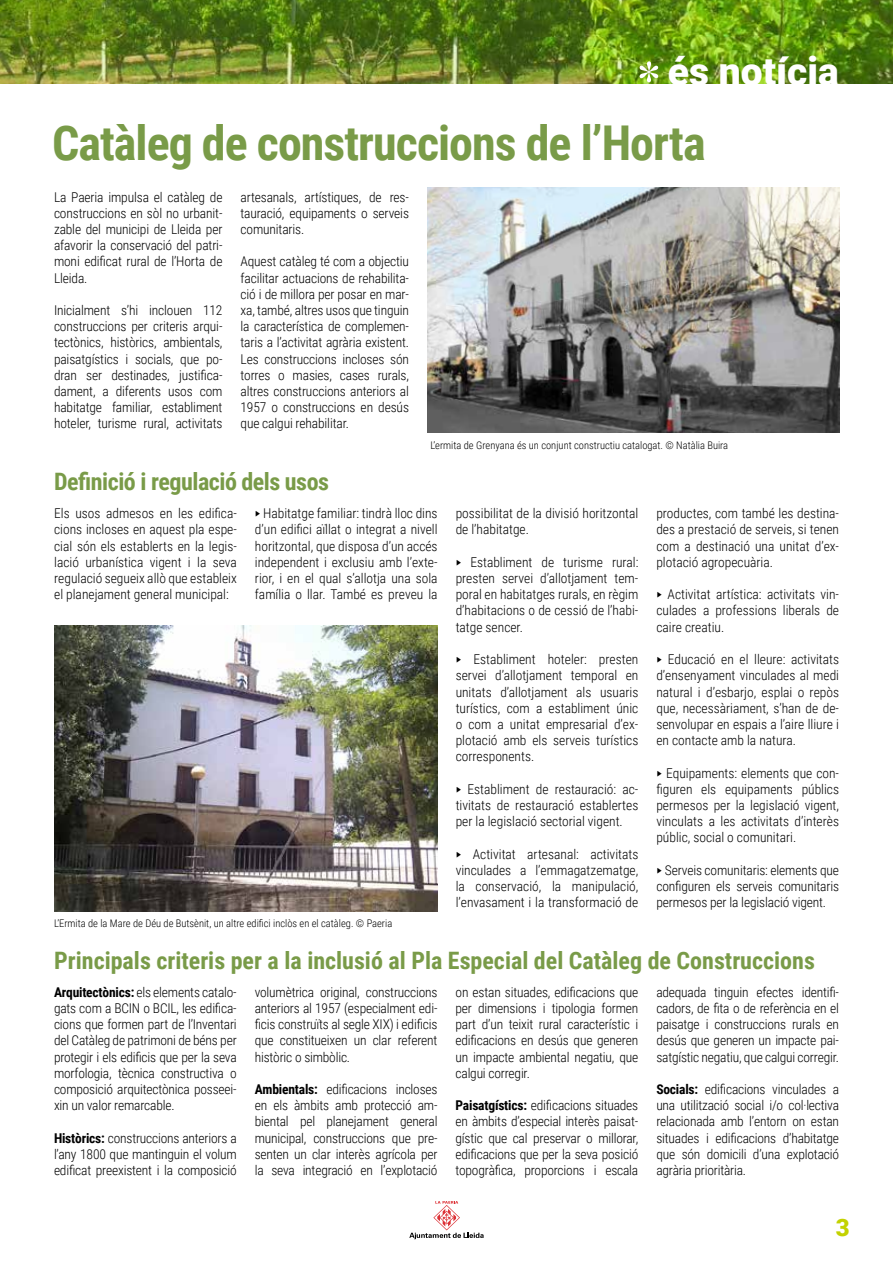
<style>
.page{position:relative;width:893px;height:1263px;background:#fff}
.page>*{position:absolute;margin:0;border:0;box-sizing:border-box;transform-origin:0 0}
.t1{font:700 48px "Roboto Condensed";letter-spacing:-.02em;color:#799b48}
.t2{font:900 39px "Roboto";color:#fff}
.t3{font:700 24px "Roboto Condensed";color:#799b48}
.t4{font:700 24px "Roboto Condensed";letter-spacing:-.02em;color:#799b48}
.t5{font:900 24px "Roboto";color:#c3d200}
.t6{font:300 13.5px/16.2px "Roboto Condensed";letter-spacing:-.01em;color:#000;text-align:justify}
.t7{font:300 10.5px "Roboto Condensed";color:#000}
.s1{font-weight:700}
</style>
<div class="page">
<img style="left:1px;top:0;width:892px;height:83px">
<hr style="left:0;top:0;width:1px;height:83px;background:#95d600">
<svg style="left:640px;top:61px;width:18px;height:21px"></svg>
<svg style="left:409px;top:1201px;width:75px;height:38px"></svg>
<img style="left:427px;top:187px;width:412px;height:246px">
<img style="left:54px;top:625px;width:383px;height:286px">
<h2 class="t2" style="left:668px;top:43px;width:172px">és notícia</h2>
<h1 class="t1" style="left:52px;top:109px;width:655px">Catàleg de construccions de l’Horta</h1>
<p class="t6" style="left:54px;top:188px;width:170px">La Paeria impulsa el catàleg de construccions en sòl no urbanit&shy;zable del municipi de Lleida per afavorir la conservació del patri&shy;moni edificat rural de l’Horta de Lleida.</p>
<p class="t6" style="left:54px;top:302px;width:170px">Inicialment s’hi inclouen 112 construccions per criteris arqui&shy;tectònics, històrics, ambientals, paisatgístics i socials, que po&shy;dran ser destinades, justifica&shy;dament, a diferents usos com habitatge familiar, establiment hoteler, turisme rural, activitats</p>
<p class="t6" style="left:241px;top:188px;width:170px">artesanals, artístiques, de res&shy;tauració, equipaments o serveis comunitaris.</p>
<p class="t6" style="left:241px;top:253px;width:170px">Aquest catàleg té com a objectiu facilitar actuacions de rehabilita&shy;ció i de millora per posar en mar&shy;xa, també, altres usos que tinguin la característica de complemen&shy;taris a l’activitat agrària existent.<br>Les construccions incloses són torres o masies, cases rurals, altres construccions anteriors al 1957 o construccions en desús que calgui rehabilitar.</p>
<h3 class="t4" style="left:54px;top:465px;width:276px">Definició i regulació dels usos</h3>
<p class="t7" style="left:430px;top:438px;width:299px">L’ermita de Grenyana és un conjunt constructiu catalogat. © Natàlia Buira</p>
<p class="t6" style="left:54px;top:505px;width:184px">Els usos admesos en les edifica&shy;cions incloses en aquest pla espe&shy;cial són els establerts en la legis&shy;lació urbanística vigent i la seva regulació segueix allò que estableix el planejament general municipal:</p>
<p class="t6" style="left:255px;top:505px;width:184px">‣ Habitatge familiar: tindrà lloc dins d’un edifici aïllat o integrat a nivell horitzontal, que disposa d’un accés independent i exclusiu amb l’exte&shy;rior, i en el qual s’allotja una sola família o llar. També es preveu la</p>
<p class="t6" style="left:456px;top:505px;width:184px">possibilitat de la divisió horitzontal de l’habitatge.</p>
<p class="t6" style="left:456px;top:553px;width:184px">‣ Establiment de turisme rural: presten servei d’allotjament tem&shy;poral en habitatges rurals, en règim d’habitacions o de cessió de l’habi&shy;tatge sencer.</p>
<p class="t6" style="left:456px;top:651px;width:184px">‣ Establiment hoteler: presten servei d’allotjament temporal en unitats d’allotjament als usuaris turístics, com a establiment únic o com a unitat empresarial d’ex&shy;plotació amb els serveis turístics corresponents.</p>
<p class="t6" style="left:456px;top:780px;width:184px">‣ Establiment de restauració: ac&shy;tivitats de restauració establertes per la legislació sectorial vigent.</p>
<p class="t6" style="left:456px;top:845px;width:184px">‣ Activitat artesanal: activitats vinculades a l’emmagatzematge, la conservació, la manipulació, l’envasament i la transformació de</p>
<p class="t7" style="left:54px;top:916px;width:340px">L’Ermita de la Mare de Déu de Butsènit, un altre edifici inclòs en el catàleg. © Paeria</p>
<p class="t6" style="left:656px;top:505px;width:184px">productes, com també les destina&shy;des a prestació de serveis, si tenen com a destinació una unitat d’ex&shy;plotació agropecuària.</p>
<p class="t6" style="left:656px;top:586px;width:184px">‣ Activitat artística: activitats vin&shy;culades a professions liberals de caire creatiu.</p>
<p class="t6" style="left:656px;top:651px;width:184px">‣ Educació en el lleure: activitats d’ensenyament vinculades al medi natural i d’esbarjo, esplai o repòs que, necessàriament, s’han de de&shy;senvolupar en espais a l’aire lliure i en contacte amb la natura.</p>
<p class="t6" style="left:656px;top:764px;width:184px">‣ Equipaments: elements que con&shy;figuren els equipaments públics permesos per la legislació vigent, vinculats a les activitats d’interès públic, social o comunitari.</p>
<p class="t6" style="left:656px;top:861px;width:184px">‣ Serveis comunitaris: elements que configuren els serveis comunitaris permesos per la legislació vigent.</p>
<h3 class="t3" style="left:54px;top:943px;width:762px">Principals criteris per a la inclusió al Pla Especial del Catàleg de Construccions</h3>
<p class="t6" style="left:54px;top:983px;width:184px"><span class="s1">Arquitectònics:</span> els elements catalo&shy;gats com a BCIN o BCIL, les edifica&shy;cions que formen part de l’Inventari del Catàleg de patrimoni de béns per protegir i els edificis que per la seva morfologia, tècnica constructiva o composició arquitectònica posseei&shy;xin un valor remarcable.</p>
<p class="t6" style="left:54px;top:1129px;width:184px"><span class="s1">Històrics:</span> construccions anteriors a l’any 1800 que mantinguin el volum edificat preexistent i la composició</p>
<p class="t6" style="left:255px;top:983px;width:184px">volumètrica original, construccions anteriors al 1957 (especialment edi&shy;ficis construïts al segle XIX) i edificis que constitueixen un clar referent històric o simbòlic.</p>
<p class="t6" style="left:255px;top:1080px;width:184px"><span class="s1">Ambientals:</span> edificacions incloses en els àmbits amb protecció am&shy;biental pel planejament general municipal, construccions que pre&shy;senten un clar interès agrícola per la seva integració en l’explotació</p>
<p class="t6" style="left:456px;top:983px;width:184px">on estan situades, edificacions que per dimensions i tipologia formen part d’un teixit rural característic i edificacions en desús que generen un impacte ambiental negatiu, que calgui corregir.</p>
<p class="t6" style="left:456px;top:1097px;width:184px"><span class="s1">Paisatgístics:</span> edificacions situades en àmbits d’especial interès paisat&shy;gístic que cal preservar o millorar, edificacions que per la seva posició topogràfica, proporcions i escala</p>
<p class="t6" style="left:656px;top:983px;width:184px">adequada tinguin efectes identifi&shy;cadors, de fita o de referència en el paisatge i construccions rurals en desús que generen un impacte pai&shy;satgístic negatiu, que calgui corregir.</p>
<p class="t6" style="left:656px;top:1080px;width:184px"><span class="s1">Socials:</span> edificacions vinculades a una utilització social i/o col·lectiva relacionada amb l’entorn on estan situades i edificacions d’habitatge que són domicili d’una explotació agrària prioritària.</p>
<h3 class="t5" style="left:836px;top:1211px;width:15px">3</h3>
</div>
